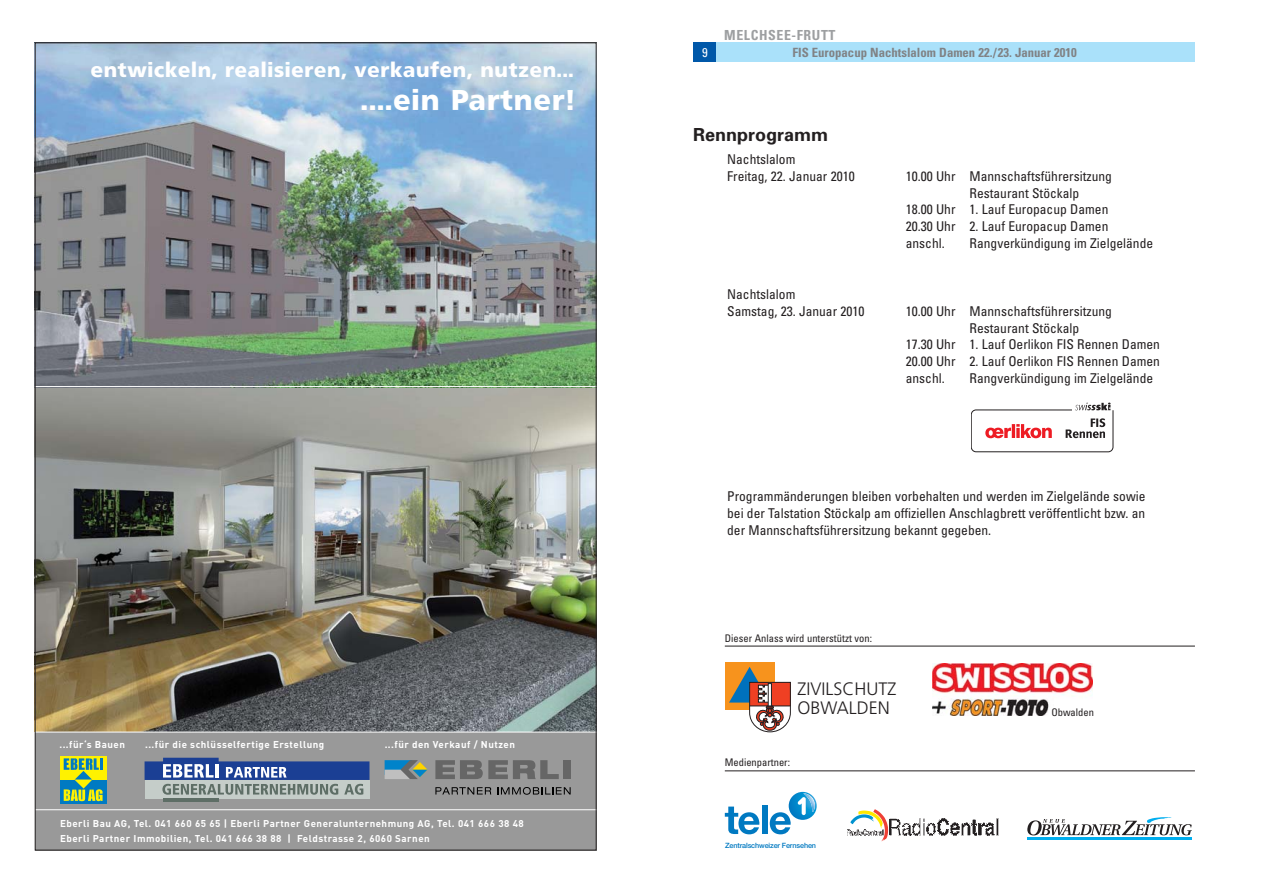
<style>
.page{position:relative;width:1263px;height:893px;background:#fff}
.page>*{position:absolute;margin:0;border:0;box-sizing:border-box;transform-origin:0 0}
.t1{font:27.45px "FR23 Bold+XJRGNT";letter-spacing:.05em;color:#fff}
.t2{font:19.5px "FR23 Bold+XJRGNT";letter-spacing:.05em;color:#fff}
.t3{font:300 18px/19.5px "Frutiger";color:#231f20}
.t4{font:700 18px "Univers";color:#231f20}
.t5{font:700 condensed 13.8px "Univers";letter-spacing:.045em;color:#9d9fa1}
.t6{font:condensed 13.5px/16.8px "Univers";color:#231f20}
.t7{font:700 condensed 12.75px "Univers";color:#808285}
.t8{font:condensed 12.75px "Univers";color:#fff}
.t9{font:condensed 10.5px "Univers";color:#231f20}
.t10{font:9.75px/14.5px "DIN Bold+BMYQCL";letter-spacing:.05em;color:#fff}
.t11{font:500 7.2px "Helvetica Neue";letter-spacing:-.02em;color:#0079c1}
</style>
<div class="page">
<div style="left:693px;top:43px;width:24px;height:19px;background:#0058a9"></div>
<div style="left:717px;top:43px;width:478px;height:19px;background:#aae1fa"></div>
<img style="left:933px;top:664px;width:159px;height:51px">
<hr style="left:725px;top:646px;width:470px;height:1px;background:#231f20">
<div style="left:1051px;top:708px;width:53px;height:25px;background:#fff"></div>
<hr style="left:725px;top:771px;width:470px;height:1px;background:#231f20">
<div style="left:762px;top:806px;width:5px;height:28px;background:#0079c1"></div>
<svg style="left:725px;top:807px;width:35px;height:27px"></svg>
<svg style="left:770px;top:792px;width:47px;height:42px"></svg>
<hr style="left:1027px;top:837px;width:164px;height:3px;background:#00aeef">
<svg style="left:1027px;top:817px;width:165px;height:18px"></svg>
<svg style="left:847px;top:809px;width:152px;height:32px"></svg>
<svg style="left:971px;top:403px;width:142px;height:49px"></svg>
<img style="left:37px;top:387px;width:557px;height:345px">
<img style="left:37px;top:44px;width:557px;height:342px">
<div style="left:35px;top:732px;width:561px;height:118px;background:#999"></div>
<svg style="left:435px;top:760px;width:124px;height:19px"></svg>
<div style="left:563px;top:760px;width:8px;height:19px;background:#666"></div>
<svg style="left:435px;top:787px;width:56px;height:7px"></svg>
<svg style="left:497px;top:787px;width:74px;height:8px"></svg>
<svg style="left:385px;top:760px;width:42px;height:19px"></svg>
<div style="left:145px;top:780px;width:224px;height:18px;background:#c5cdc9"></div>
<hr style="left:163px;top:798px;width:56px;height:4px;background:#5e6e66">
<svg style="left:145px;top:758px;width:224px;height:37px"></svg>
<div style="left:60px;top:756px;width:47px;height:24px;background:#fff200"></div>
<div style="left:60px;top:780px;width:47px;height:23px;background:#007ac2"></div>
<svg style="left:64px;top:758px;width:39px;height:43px"></svg>
<hr style="left:35px;top:809px;width:561px;height:1px;background:#fff">
<hr style="left:35px;top:732px;width:561px;height:1px;background:#fff">
<div style="left:725px;top:662px;width:49px;height:47px;background:#f7931d"></div>
<svg style="left:729px;top:667px;width:62px;height:65px"></svg>
<h2 class="t2" style="left:91px;top:58px;width:484px">entwickeln, realisieren, verkaufen, nutzen...</h2>
<h1 class="t1" style="left:361px;top:83px;width:214px">....ein Partner!</h1>
<p class="t10" style="left:59px;top:738px;width:67px">...für‘s Bauen</p>
<p class="t10" style="left:145px;top:738px;width:181px">...für die schlüsselfertige Erstellung</p>
<p class="t10" style="left:385px;top:738px;width:132px">...für den Verkauf / Nutzen</p>
<p class="t10" style="left:60px;top:817px;width:465px">Eberli Bau AG, Tel. 041 660 65 65 | Eberli Partner Generalunternehmung AG, Tel. 041 666 38 48<br>Eberli Partner Immobilien, Tel. 041 666 38 88 | Feldstrasse 2, 6060 Sarnen</p>
<p class="t8" style="left:702px;top:48px;width:7px">9</p>
<p class="t5" style="left:724px;top:30px;width:113px">MELCHSEE-FRUTT</p>
<p class="t7" style="left:792px;top:48px;width:286px">FIS Europacup Nachtslalom Damen 22./23. Januar 2010</p>
<h3 class="t4" style="left:693px;top:128px;width:136px">Rennprogramm</h3>
<p class="t6" style="left:727px;top:152px;width:129px">Nachtslalom<br>Freitag, 22. Januar 2010</p>
<p class="t6" style="left:727px;top:287px;width:139px">Nachtslalom<br>Samstag, 23. Januar 2010</p>
<p class="t6" style="left:906px;top:169px;width:208px">10.00 Uhr Mannschaftsführersitzung</p>
<p class="t6" style="left:969px;top:186px;width:111px">Restaurant Stöckalp</p>
<p class="t6" style="left:906px;top:202px;width:204px">18.00 Uhr 1. Lauf Europacup Damen</p>
<p class="t6" style="left:906px;top:219px;width:204px">20.30 Uhr 2. Lauf Europacup Damen</p>
<p class="t6" style="left:906px;top:236px;width:40px">anschl.</p>
<p class="t6" style="left:969px;top:236px;width:185px">Rangverkündigung im Zielgelände</p>
<p class="t6" style="left:906px;top:304px;width:208px">10.00 Uhr Mannschaftsführersitzung</p>
<p class="t6" style="left:969px;top:321px;width:111px">Restaurant Stöckalp</p>
<p class="t6" style="left:906px;top:337px;width:256px">17.30 Uhr 1. Lauf Oerlikon FIS Rennen Damen</p>
<p class="t6" style="left:906px;top:354px;width:256px">20.00 Uhr 2. Lauf Oerlikon FIS Rennen Damen</p>
<p class="t6" style="left:906px;top:371px;width:40px">anschl.</p>
<p class="t6" style="left:969px;top:371px;width:185px">Rangverkündigung im Zielgelände</p>
<p class="t6" style="left:727px;top:489px;width:420px;text-align:justify">Programmänderungen bleiben vorbehalten und werden im Zielgelände sowie bei der Talstation Stöckalp am offiziellen Anschlagbrett veröffentlicht bzw. an der Mannschaftsführersitzung bekannt gegeben.</p>
<p class="t9" style="left:725px;top:634px;width:149px">Dieser Anlass wird unterstützt von:</p>
<h3 class="t3" style="left:798px;top:680px;width:100px">ZIVILSCHUTZ<br>OBWALDEN</h3>
<p class="t9" style="left:725px;top:759px;width:67px">Medienpartner:</p>
<p class="t11" style="left:725px;top:843px;width:92px">Zentralschweizer Fernsehen</p>
<p class="t9" style="left:1051px;top:708px;width:44px">Obwalden</p>
</div>
